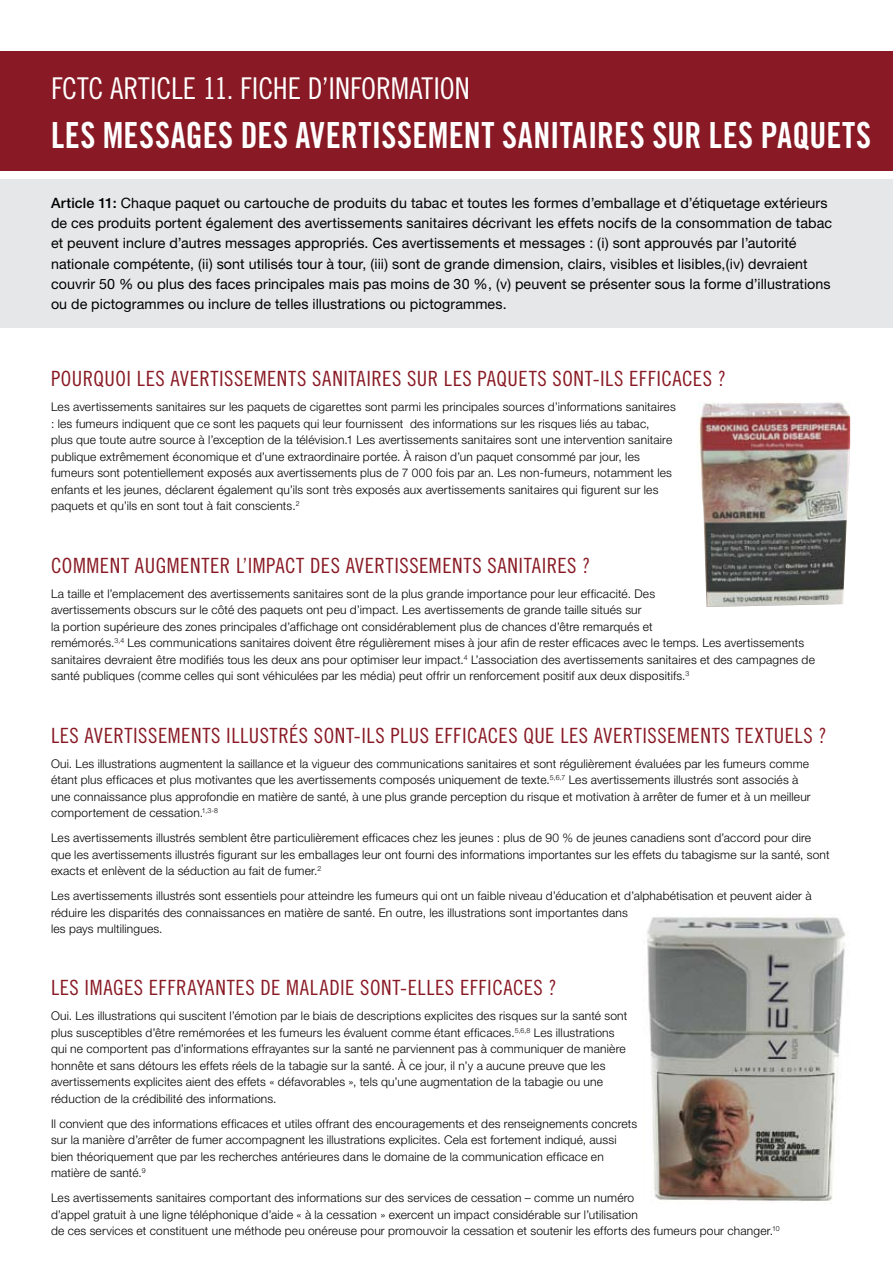
<style>
.page{position:relative;width:893px;height:1263px;background:#fff}
.page>*{position:absolute;margin:0;border:0;box-sizing:border-box;transform-origin:0 0}
.t1{font:36px "Trade Gothic Bold Cond Twenty";letter-spacing:.01em;color:#fff;scale:.94 1}
.t2{font:30px "Trade Gothic Cond Eighteen";letter-spacing:-.005em;color:#fff}
.t3{font:21px "Trade Gothic Cond Eighteen";letter-spacing:.025em;color:#891924}
.t4{font:14.25px/20.2px "Helvetica Neue";letter-spacing:.005em;color:#000}
.t5{font:300 12px/16.5px "Helvetica Neue";letter-spacing:.015em;color:#000}
.s1{font-weight:500}
</style>
<div class="page">
<div style="left:0;top:179px;width:893px;height:148px;background:#e6e7e8"></div>
<div style="left:0;top:51px;width:893px;height:119px;background:#891924"></div>
<img style="left:697px;top:402px;width:153px;height:205px">
<img style="left:647px;top:916px;width:199px;height:288px">
<h2 class="t2" style="left:51px;top:70px;width:420px">FCTC ARTICLE 11. FICHE D’INFORMATION</h2>
<h1 class="t1" style="left:51px;top:113px;width:874px">LES MESSAGES DES AVERTISSEMENT SANITAIRES SUR LES PAQUETS</h1>
<p class="t4" style="left:51px;top:193px;width:782px"><span class="s1">Article 11:</span> Chaque paquet ou cartouche de produits du tabac et toutes les formes d’emballage et d’étiquetage extérieurs de ces produits portent également des avertissements sanitaires décrivant les effets nocifs de la consommation de tabac et peuvent inclure d’autres messages appropriés. Ces avertissements et messages : (i) sont approuvés par l’autorité nationale compétente, (ii) sont utilisés tour à tour, (iii) sont de grande dimension, clairs, visibles et lisibles,(iv) devraient couvrir 50 % ou plus des faces principales mais pas moins de 30 %, (v) peuvent se présenter sous la forme d’illustrations ou de pictogrammes ou inclure de telles illustrations ou pictogrammes.</p>
<h3 class="t3" style="left:51px;top:366px;width:676px">POURQUOI LES AVERTISSEMENTS SANITAIRES SUR LES PAQUETS SONT-ILS EFFICACES ?</h3>
<p class="t5" style="left:51px;top:399px;width:626px">Les avertissements sanitaires sur les paquets de cigarettes sont parmi les principales sources d’informations sanitaires : les fumeurs indiquent que ce sont les paquets qui leur fournissent des informations sur les risques liés au tabac,<br>plus que toute autre source à l’exception de la télévision.1 Les avertissements sanitaires sont une intervention sanitaire publique extrêmement économique et d’une extraordinaire portée. À raison d’un paquet consommé par jour, les fumeurs sont potentiellement exposés aux avertissements plus de 7 000 fois par an. Les non-fumeurs, notamment les enfants et les jeunes, déclarent également qu’ils sont très exposés aux avertissements sanitaires qui figurent sur les paquets et qu’ils en sont tout à fait conscients.<sup>2</sup></p>
<h3 class="t3" style="left:51px;top:553px;width:541px">COMMENT AUGMENTER L’IMPACT DES AVERTISSEMENTS SANITAIRES ?</h3>
<p class="t5" style="left:51px;top:585px;width:765px">La taille et l’emplacement des avertissements sanitaires sont de la plus grande importance pour leur efficacité. Des<br>avertissements obscurs sur le côté des paquets ont peu d’impact. Les avertissements de grande taille situés sur<br>la portion supérieure des zones principales d’affichage ont considérablement plus de chances d’être remarqués et<br>remémorés.<sup>3,4</sup> Les communications sanitaires doivent être régulièrement mises à jour afin de rester efficaces avec le temps. Les avertissements sanitaires devraient être modifiés tous les deux ans pour optimiser leur impact.<sup>4</sup> L’association des avertissements sanitaires et des campagnes de santé publiques (comme celles qui sont véhiculées par les média) peut offrir un renforcement positif aux deux dispositifs.<sup>3</sup></p>
<h3 class="t3" style="left:51px;top:722px;width:777px">LES AVERTISSEMENTS ILLUSTRÉS SONT-ILS PLUS EFFICACES QUE LES AVERTISSEMENTS TEXTUELS ?</h3>
<p class="t5" style="left:51px;top:755px;width:761px">Oui. Les illustrations augmentent la saillance et la vigueur des communications sanitaires et sont régulièrement évaluées par les fumeurs comme étant plus efficaces et plus motivantes que les avertissements composés uniquement de texte.<sup>5,6,7</sup> Les avertissements illustrés sont associés à une connaissance plus approfondie en matière de santé, à une plus grande perception du risque et motivation à arrêter de fumer et à un meilleur comportement de cessation.<sup>1,3-8</sup></p>
<p class="t5" style="left:51px;top:829px;width:780px">Les avertissements illustrés semblent être particulièrement efficaces chez les jeunes : plus de 90 % de jeunes canadiens sont d’accord pour dire que les avertissements illustrés figurant sur les emballages leur ont fourni des informations importantes sur les effets du tabagisme sur la santé, sont exacts et enlèvent de la séduction au fait de fumer.<sup>2</sup></p>
<p class="t5" style="left:51px;top:887px;width:762px">Les avertissements illustrés sont essentiels pour atteindre les fumeurs qui ont un faible niveau d’éducation et d’alphabétisation et peuvent aider à réduire les disparités des connaissances en matière de santé. En outre, les illustrations sont importantes dans<br>les pays multilingues.</p>
<h3 class="t3" style="left:51px;top:975px;width:507px">LES IMAGES EFFRAYANTES DE MALADIE SONT-ELLES EFFICACES ?</h3>
<p class="t5" style="left:51px;top:1007px;width:578px">Oui. Les illustrations qui suscitent l’émotion par le biais de descriptions explicites des risques sur la santé sont plus susceptibles d’être remémorées et les fumeurs les évaluent comme étant efficaces.<sup>5,6,8</sup> Les illustrations qui ne comportent pas d’informations effrayantes sur la santé ne parviennent pas à communiquer de manière honnête et sans détours les effets réels de la tabagie sur la santé. À ce jour, il n’y a aucune preuve que les avertissements explicites aient des effets « défavorables », tels qu’une augmentation de la tabagie ou une réduction de la crédibilité des informations.</p>
<p class="t5" style="left:51px;top:1115px;width:588px">Il convient que des informations efficaces et utiles offrant des encouragements et des renseignements concrets sur la manière d’arrêter de fumer accompagnent les illustrations explicites. Cela est fortement indiqué, aussi bien théoriquement que par les recherches antérieures dans le domaine de la communication efficace en matière de santé.<sup>9</sup></p>
<p class="t5" style="left:51px;top:1189px;width:730px">Les avertissements sanitaires comportant des informations sur des services de cessation – comme un numéro<br>d’appel gratuit à une ligne téléphonique d’aide « à la cessation » exercent un impact considérable sur l’utilisation<br>de ces services et constituent une méthode peu onéreuse pour promouvoir la cessation et soutenir les efforts des fumeurs pour changer.<sup>10</sup></p>
</div>
